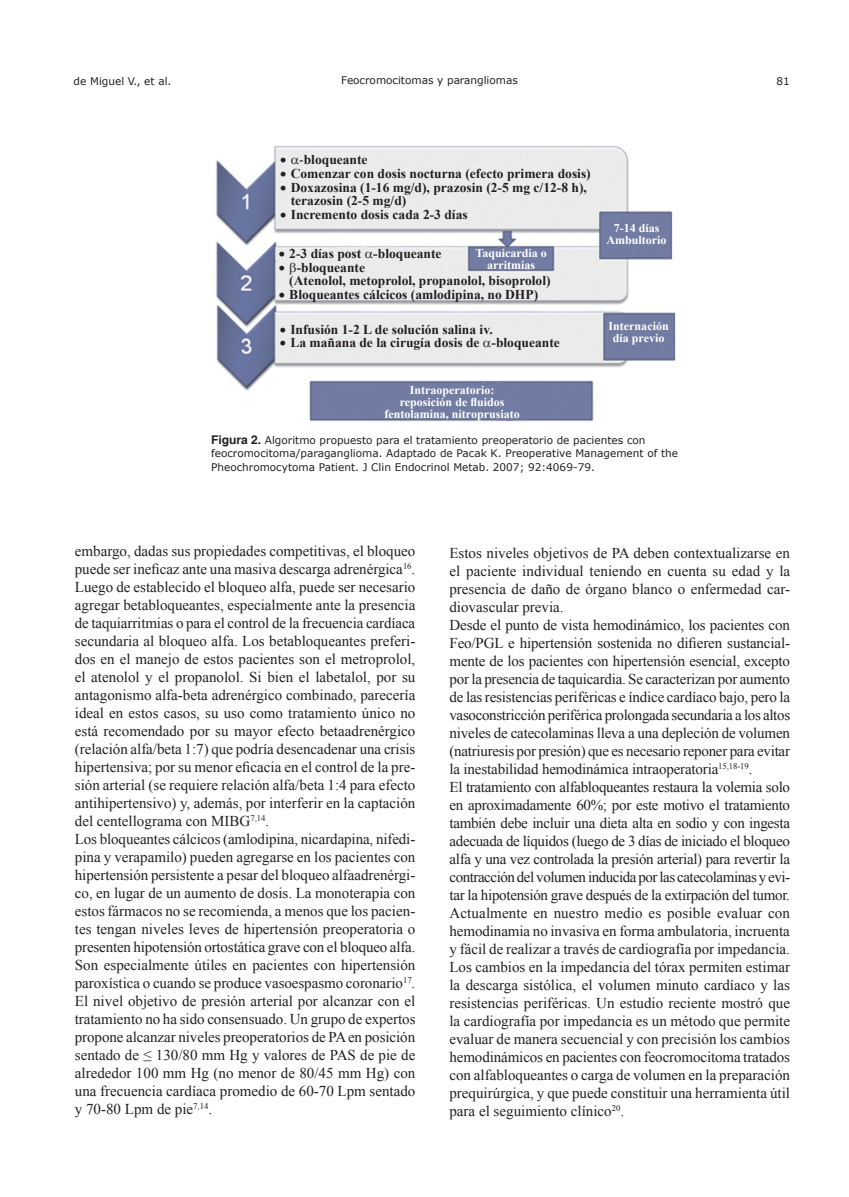
<style>
.page{position:relative;width:849px;height:1197px;background:#fff}
.page>*{position:absolute;margin:0;border:0;box-sizing:border-box;transform-origin:0 0}
.Txt_base{font:15px/18px "Times New Roman";color:#231f20;text-align:justify}
.punteo{font:700 13.5px "Times New Roman";color:#231f20}
.punteo-2{font:700 12px "Times New Roman";color:#fff}
.epigrafe{font:10.5px/13.5px "Verdana";color:#231f20}
.s1{font-weight:400}
.s2{font-family:"Helvetica";font-weight:700;font-size:12px}
</style>
<div class="page">
<img style="left:216px;top:146px;width:460px;height:276px">
<svg style="left:286px;top:158px;width:13px;height:7px"></svg>
<svg style="left:365px;top:252px;width:8px;height:6px"></svg>
<svg style="left:285px;top:258px;width:11px;height:16px"></svg>
<svg style="left:483px;top:341px;width:8px;height:6px"></svg>
<p class="epigrafe" style="left:74px;top:74px;width:99px">de Miguel V., et al.</p>
<p class="epigrafe" style="left:341px;top:74px;width:178px">Feocromocitomas y parangliomas</p>
<p class="epigrafe" style="left:776px;top:74px;width:15px">81</p>
<p class="punteo" style="left:280px;top:151px;width:89px">• <span class="s1">-</span>bloqueante</p>
<p class="punteo" style="left:280px;top:164px;width:312px">• Comenzar con dosis nocturna (efecto primera dosis)</p>
<p class="punteo" style="left:280px;top:178px;width:308px">• Doxazosina (1-16 mg/d), prazosin (2-5 mg c/12-8 h),</p>
<p class="punteo" style="left:290px;top:191px;width:117px">terazosin (2-5 mg/d)</p>
<p class="punteo" style="left:280px;top:205px;width:189px">• Incremento dosis cada 2-3 días</p>
<p class="punteo" style="left:279px;top:244px;width:164px">• 2-3 días post -bloqueante</p>
<p class="punteo" style="left:279px;top:258px;width:88px">• -bloqueante</p>
<p class="punteo" style="left:289px;top:271px;width:263px">(Atenolol, metoprolol, propanolol, bisoprolol)</p>
<p class="punteo" style="left:279px;top:285px;width:261px">• Bloqueantes cálcicos (amlodipina, no DHP)</p>
<p class="punteo" style="left:280px;top:320px;width:214px">• Infusión 1-2 L de solución salina iv.</p>
<p class="punteo" style="left:280px;top:333px;width:281px">• La mañana de la cirugía dosis de -bloqueante</p>
<p class="punteo-2" style="left:475px;top:244px;width:73px">Taquicardia o</p>
<p class="punteo-2" style="left:487px;top:256px;width:49px">arritmias</p>
<p class="punteo-2" style="left:409px;top:382px;width:86px">Intraoperatorio:</p>
<p class="punteo-2" style="left:399px;top:394px;width:106px">reposición de fluidos</p>
<p class="punteo-2" style="left:384px;top:406px;width:137px">fentolamina, nitroprusiato</p>
<p class="punteo-2" style="left:613px;top:220px;width:47px">7-14 días</p>
<p class="punteo-2" style="left:606px;top:232px;width:61px">Ambultorio</p>
<p class="punteo-2" style="left:608px;top:318px;width:61px">Internación</p>
<p class="punteo-2" style="left:612px;top:330px;width:53px">día previo</p>
<p class="epigrafe" style="left:211px;top:433px;width:468px"><span class="s2">Figura 2.</span> Algoritmo propuesto para el tratamiento preoperatorio de pacientes con feocromocitoma/paraganglioma. Adaptado de Pacak K. Preoperative Management of the<br>Pheochromocytoma Patient. J Clin Endocrinol Metab. 2007; 92:4069-79.</p>
<p class="Txt_base" style="left:75px;top:541px;width:342px">embargo, dadas sus propiedades competitivas, el bloqueo puede ser ineficaz ante una masiva descarga adrenérgica<sup>16</sup>.</p>
<p class="Txt_base" style="left:75px;top:577px;width:342px">Luego de establecido el bloqueo alfa, puede ser necesario agregar betabloqueantes, especialmente ante la presencia de taquiarritmias o para el control de la frecuencia cardíaca secundaria al bloqueo alfa. Los betabloqueantes preferi&shy;dos en el manejo de estos pacientes son el metroprolol, el atenolol y el propanolol. Si bien el labetalol, por su antagonismo alfa-beta adrenérgico combinado, parecería ideal en estos casos, su uso como tratamiento único no está recomendado por su mayor efecto betaadrenérgico (relación alfa/beta 1:7) que podría desencadenar una crisis hipertensiva; por su menor eficacia en el control de la pre&shy;sión arterial (se requiere relación alfa/beta 1:4 para efecto antihipertensivo) y, además, por interferir en la captación del centellograma con MIBG<sup>7,14</sup>.</p>
<p class="Txt_base" style="left:75px;top:829px;width:342px">Los bloqueantes cálcicos (amlodipina, nicardapina, nifedi&shy;pina y verapamilo) pueden agregarse en los pacientes con hipertensión persistente a pesar del bloqueo alfaadrenérgi&shy;co, en lugar de un aumento de dosis. La monoterapia con estos fármacos no se recomienda, a menos que los pacien&shy;tes tengan niveles leves de hipertensión preoperatoria o presenten hipotensión ortostática grave con el bloqueo alfa.<br>Son especialmente útiles en pacientes con hipertensión paroxística o cuando se produce vasoespasmo coronario<sup>17</sup>.</p>
<p class="Txt_base" style="left:75px;top:991px;width:342px">El nivel objetivo de presión arterial por alcanzar con el tratamiento no ha sido consensuado. Un grupo de expertos propone alcanzar niveles preoperatorios de PA en posición sentado de ≤ 130/80 mm Hg y valores de PAS de pie de alrededor 100 mm Hg (no menor de 80/45 mm Hg) con una frecuencia cardíaca promedio de 60-70 Lpm sentado y 70-80 Lpm de pie<sup>7,14</sup>.</p>
<p class="Txt_base" style="left:449px;top:543px;width:342px">Estos niveles objetivos de PA deben contextualizarse en el paciente individual teniendo en cuenta su edad y la presencia de daño de órgano blanco o enfermedad car&shy;diovascular previa.</p>
<p class="Txt_base" style="left:449px;top:615px;width:342px">Desde el punto de vista hemodinámico, los pacientes con Feo/PGL e hipertensión sostenida no difieren sustancial&shy;mente de los pacientes con hipertensión esencial, excepto por la presencia de taquicardia. Se caracterizan por aumento de las resistencias periféricas e índice cardíaco bajo, pero la vasoconstricción periférica prolongada secundaria a los altos niveles de catecolaminas lleva a una depleción de volumen (natriuresis por presión) que es necesario reponer para evitar la inestabilidad hemodinámica intraoperatoria<sup>15,18-19</sup>.</p>
<p class="Txt_base" style="left:449px;top:777px;width:342px">El tratamiento con alfabloqueantes restaura la volemia solo en aproximadamente 60%; por este motivo el tratamiento también debe incluir una dieta alta en sodio y con ingesta adecuada de líquidos (luego de 3 días de iniciado el bloqueo alfa y una vez controlada la presión arterial) para revertir la contracción del volumen inducida por las catecolaminas y evi&shy;tar la hipotensión grave después de la extirpación del tumor.</p>
<p class="Txt_base" style="left:449px;top:903px;width:342px">Actualmente en nuestro medio es posible evaluar con hemodinamia no invasiva en forma ambulatoria, incruenta y fácil de realizar a través de cardiografía por impedancia.<br>Los cambios en la impedancia del tórax permiten estimar la descarga sistólica, el volumen minuto cardíaco y las resistencias periféricas. Un estudio reciente mostró que la cardiografía por impedancia es un método que permite evaluar de manera secuencial y con precisión los cambios hemodinámicos en pacientes con feocromocitoma tratados con alfabloqueantes o carga de volumen en la preparación prequirúrgica, y que puede constituir una herramienta útil para el seguimiento clínico<sup>20</sup>.</p>
</div>
